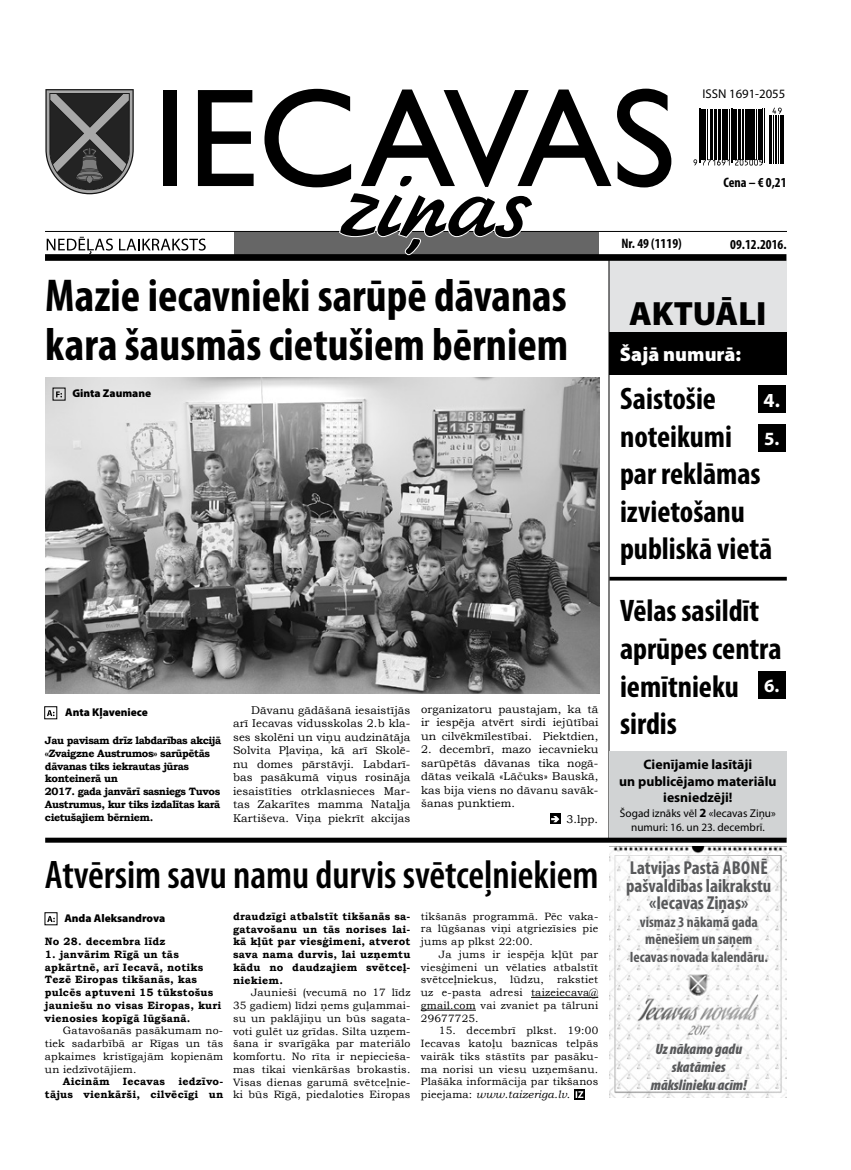
<style>
.page{position:relative;width:851px;height:1170px;background:#fff}
.page>*{position:absolute;margin:0;border:0;box-sizing:border-box;transform-origin:0 0}
.t1{font:700 condensed 46.25px/48.8px "Myriad Pro";color:#000}
.t2{font:600 condensed 40px "Myriad Pro";color:#000}
.t3{font:900 33.75px "Myriad Pro";color:#000}
.t4{font:700 condensed 31.25px/37.5px "Myriad Pro";color:#000}
.t5{font:900 20px "Myriad Pro";color:#fff}
.t6{font:700 20px "Myriad Pro";color:#fff}
.t7{font:700 condensed 18.75px/17.5px "Myriad Pro";color:#58595b;text-align:center}
.t8{font:700 18.75px "Myriad Pro";color:#fff}
.t9{font:700 condensed 15px/17.5px "Myriad Pro";color:#58595b;text-align:center}
.t10{font:italic 900 condensed 15px/18px "Myriad Pro";color:#58595b;text-align:center}
.t11{font:700 13.75px/16.5px "Myriad Pro";color:#000;text-align:center}
.t12{font:700 condensed 13.75px "Myriad Pro";color:#000}
.t13{font:12.75px "Myriad Pro";color:#000}
.t14{font:11.25px/13.5px "Bookman Old Style";letter-spacing:.01em;color:#000;text-align:justify}
.t15{font:11.25px/13.5px "Myriad Pro";color:#000;text-align:center}
.t16{font:900 11.25px "Myriad Pro";color:#000}
.t17{font:10.62px/12.8px "Bookman Old Style";letter-spacing:.02em;color:#000;text-align:justify}
.t18{font:700 10.62px/12.8px "Bookman Old Style";letter-spacing:.02em;color:#000}
.t19{font:700 10.62px/12.8px "Bookman Old Style";letter-spacing:-.04em;color:#000}
.s1{font-style:italic}
.s2{font-weight:700;font-size:12.5px}
</style>
<div class="page">
<div style="left:234px;top:232px;width:364px;height:22px;background:#666"></div>
<hr style="left:45px;top:231px;width:741px;height:1px;background:#000">
<div style="left:45px;top:254px;width:741px;height:7px;background:#000"></div>
<svg style="left:47px;top:237px;width:66px;height:17px"></svg>
<svg style="left:119px;top:238px;width:87px;height:12px"></svg>
<div style="left:163px;top:90px;width:13px;height:96px;background:#000"></div>
<svg style="left:198px;top:90px;width:55px;height:96px"></svg>
<svg style="left:617px;top:89px;width:54px;height:98px"></svg>
<svg style="left:264px;top:89px;width:347px;height:167px"></svg>
<svg style="left:45px;top:89px;width:89px;height:105px;background:#5d5d5d"></svg>
<svg style="left:609px;top:576px;width:177px;height:4px"></svg>
<div style="left:609px;top:261px;width:177px;height:71px;background:#e2e3e4"></div>
<div style="left:609px;top:332px;width:177px;height:42px;background:#000"></div>
<div style="left:758px;top:385px;width:27px;height:27px;background:#000"></div>
<hr style="left:699px;top:109px;width:1px;height:54px;background:#000">
<hr style="left:700px;top:109px;width:1px;height:54px;background:#000">
<hr style="left:701px;top:109px;width:2px;height:51px;background:#000">
<hr style="left:704px;top:109px;width:1px;height:51px;background:#000">
<hr style="left:707px;top:109px;width:1px;height:51px;background:#000">
<hr style="left:710px;top:109px;width:1px;height:51px;background:#000">
<hr style="left:711px;top:109px;width:1px;height:51px;background:#000">
<hr style="left:714px;top:109px;width:1px;height:51px;background:#000">
<hr style="left:716px;top:109px;width:1px;height:51px;background:#000">
<hr style="left:717px;top:109px;width:3px;height:51px;background:#000">
<hr style="left:721px;top:109px;width:1px;height:51px;background:#000">
<hr style="left:723px;top:109px;width:2px;height:51px;background:#000">
<svg style="left:693px;top:159px;width:36px;height:6px"></svg>
<hr style="left:726px;top:109px;width:2px;height:51px;background:#000">
<hr style="left:729px;top:109px;width:1px;height:51px;background:#000">
<hr style="left:730px;top:109px;width:1px;height:54px;background:#000">
<hr style="left:732px;top:109px;width:1px;height:54px;background:#000">
<hr style="left:733px;top:109px;width:1px;height:51px;background:#000">
<hr style="left:735px;top:109px;width:2px;height:51px;background:#000">
<hr style="left:738px;top:109px;width:2px;height:51px;background:#000">
<hr style="left:741px;top:109px;width:1px;height:51px;background:#000">
<hr style="left:743px;top:109px;width:1px;height:51px;background:#000">
<hr style="left:745px;top:109px;width:2px;height:51px;background:#000">
<hr style="left:748px;top:109px;width:2px;height:51px;background:#000">
<hr style="left:751px;top:109px;width:1px;height:51px;background:#000">
<hr style="left:752px;top:109px;width:2px;height:51px;background:#000">
<hr style="left:756px;top:109px;width:1px;height:51px;background:#000">
<svg style="left:735px;top:159px;width:27px;height:6px"></svg>
<hr style="left:757px;top:109px;width:1px;height:51px;background:#000">
<hr style="left:759px;top:109px;width:2px;height:51px;background:#000">
<hr style="left:762px;top:109px;width:1px;height:54px;background:#000">
<hr style="left:763px;top:109px;width:1px;height:54px;background:#000">
<hr style="left:769px;top:115px;width:1px;height:48px;background:#000">
<hr style="left:770px;top:115px;width:2px;height:48px;background:#000">
<hr style="left:772px;top:115px;width:1px;height:48px;background:#000">
<hr style="left:775px;top:115px;width:1px;height:48px;background:#000">
<hr style="left:777px;top:115px;width:1px;height:48px;background:#000">
<svg style="left:772px;top:108px;width:9px;height:6px"></svg>
<hr style="left:779px;top:115px;width:1px;height:48px;background:#000">
<hr style="left:781px;top:115px;width:2px;height:48px;background:#000">
<hr style="left:608px;top:260px;width:1px;height:580px;background:#000">
<div style="left:758px;top:671px;width:27px;height:27px;background:#000"></div>
<div style="left:758px;top:424px;width:27px;height:27px;background:#000"></div>
<div style="left:609px;top:750px;width:177px;height:88px;background:#d1d3d4"></div>
<div style="left:45px;top:837px;width:741px;height:5px;background:#000"></div>
<svg style="left:47px;top:710px;width:8px;height:6px"></svg>
<div style="left:45px;top:706px;width:12px;height:13px;border:1px solid #000"></div>
<svg style="left:47px;top:916px;width:8px;height:6px"></svg>
<svg style="left:550px;top:813px;width:10px;height:11px"></svg>
<svg style="left:551px;top:815px;width:8px;height:7px"></svg>
<hr style="left:531px;top:996px;width:67px;height:1px;background:#000">
<hr style="left:421px;top:1009px;width:55px;height:1px;background:#000">
<svg style="left:574px;top:1089px;width:10px;height:10px"></svg>
<svg style="left:575px;top:1091px;width:8px;height:6px"></svg>
<img style="left:609px;top:846px;width:177px;height:251px">
<img style="left:45px;top:377px;width:554px;height:316px">
<svg style="left:56px;top:391px;width:6px;height:6px"></svg>
<p class="t13" style="left:702px;top:86px;width:84px">ISSN 1691-2055</p>
<h1 class="t1" style="left:45px;top:270px;width:524px">Mazie iecavnieki sarūpē dāvanas kara šausmās cietušiem bērniem</h1>
<p class="t16" style="left:72px;top:387px;width:80px">Ginta Zaumane</p>
<p class="t16" style="left:65px;top:706px;width:84px">Anta Kļaveniece</p>
<p class="t19" style="left:45px;top:733px;width:178px">Jau pavisam drīz labdarības akcijā «Zvaigzne Austrumos» sarūpētās dāvanas tiks iekrautas jūras konteinerā un<br>2017. gada janvārī sasniegs Tuvos<br>Austrumus, kur tiks izdalītas karā cietušajiem bērniem.</p>
<p class="t14" style="left:233px;top:703px;width:179px;text-indent:18px">Dāvanu gādāšanā iesaistījās arī Iecavas vidusskolas 2.b kla&shy;ses skolēni un viņu audzinātāja Solvita Pļaviņa, kā arī Skolē&shy;nu domes pārstāvji. Labdarī&shy;bas pasākumā viņus rosināja iesaistīties otrklasnieces Mar&shy;tas Zakarītes mamma Nataļja Kartiševa. Viņa piekrīt akcijas</p>
<p class="t14" style="left:421px;top:702px;width:179px">organizatoru paustajam, ka tā ir iespēja atvērt sirdi iejūtībai un cilvēkmīlestībai. Piektdien,</p>
<p class="t14" style="left:421px;top:742px;width:179px">2. decembrī, mazo iecavnieku sarūpētās dāvanas tika nogā&shy;dātas veikalā «Lāčuks» Bauskā, kas bija viens no dāvanu savāk&shy;šanas punktiem.</p>
<p class="t14" style="left:566px;top:812px;width:33px">3.lpp.</p>
<h2 class="t2" style="left:45px;top:853px;width:555px">Atvērsim savu namu durvis svētceļniekiem</h2>
<p class="t16" style="left:64px;top:911px;width:102px">Anda Aleksandrova</p>
<p class="t18" style="left:45px;top:934px;width:122px">No 28. decembra līdz</p>
<p class="t18" style="left:45px;top:947px;width:178px">1. janvārim Rīgā un tās apkārtnē, arī Iecavā, notiks<br>Tezē Eiropas tikšanās, kas pulcēs aptuveni 15 tūkstošus jauniešu no visas Eiropas, kuri vienosies kopīgā lūgšanā.</p>
<p class="t17" style="left:45px;top:1024px;width:180px;text-indent:18px">Gatavošanās pasākumam no&shy;tiek sadarbībā ar Rīgas un tās apkaimes kristīgajām kopienām un iedzīvotājiem.</p>
<p class="t18" style="left:45px;top:1075px;width:180px;text-align:right">Aicinām Iecavas iedzīvo&shy;tājus vienkārši, cilvēcīgi un</p>
<p class="t18" style="left:233px;top:909px;width:179px;text-align:justify">draudzīgi atbalstīt tikšanās sa&shy;gatavošanu un tās norises lai&shy;kā kļūt par viesģimeni, atverot sava nama durvis, lai uzņemtu kādu no daudzajiem svētceļ&shy;niekiem.</p>
<p class="t17" style="left:233px;top:986px;width:179px;text-indent:18px">Jaunieši (vecumā no 17 līdz 35 gadiem) līdzi ņems guļammai&shy;su un paklājiņu un būs sagata&shy;voti gulēt uz grīdas. Silta uzņem&shy;šana ir svarīgāka par materiālo komfortu. No rīta ir nepiecieša&shy;mas tikai vienkāršas brokastis.<br>Visas dienas garumā svētceļnie&shy;ki būs Rīgā, piedaloties Eiropas</p>
<p class="t17" style="left:421px;top:909px;width:179px">tikšanās programmā. Pēc vaka&shy;ra lūgšanas viņi atgriezīsies pie jums ap plkst 22:00.</p>
<p class="t17" style="left:421px;top:947px;width:179px;text-indent:18px">Ja jums ir iespēja kļūt par viesģimeni un vēlaties atbalstīt svētceļniekus, lūdzu, rakstiet uz e-pasta adresi taizeiecava@ gmail.com vai zvaniet pa tālruni 29677725.</p>
<p class="t17" style="left:421px;top:1024px;width:179px;text-indent:18px">15. decembrī plkst. 19:00<br>Iecavas katoļu baznīcas telpās vairāk tiks stāstīts par pasāku&shy;ma norisi un viesu uzņemšanu.<br>Plašāka informācija par tikšanos pieejama: <span class="s1">www.taizeriga.lv</span>.</p>
<p class="t12" style="left:723px;top:174px;width:65px">Cena – € 0,21</p>
<p class="t12" style="left:621px;top:234px;width:62px">Nr. 49 (1119)</p>
<p class="t12" style="left:730px;top:235px;width:58px">09.12.2016.</p>
<h3 class="t3" style="left:629px;top:294px;width:139px">AKTUĀLI</h3>
<h3 class="t5" style="left:619px;top:342px;width:123px">Šajā numurā:</h3>
<h3 class="t6" style="left:763px;top:387px;width:18px">4.</h3>
<h3 class="t4" style="left:620px;top:379px;width:154px">Saistošie noteikumi par reklāmas izvietošanu publiskā vietā</h3>
<h3 class="t4" style="left:620px;top:591px;width:163px">Vēlas sasildīt aprūpes centra iemītnieku sirdis</h3>
<h3 class="t8" style="left:764px;top:426px;width:17px">5.</h3>
<h3 class="t8" style="left:764px;top:673px;width:17px">6.</h3>
<p class="t11" style="left:619px;top:755px;width:159px">Cienījamie lasītāji<br>un publicējamo materiālu iesniedzēji!</p>
<p class="t15" style="left:620px;top:806px;width:157px">Šogad iznāks vēl <span class="s2">2</span> «Iecavas Ziņu» numuri: 16. un 23. decembrī.</p>
<h3 class="t7" style="left:626px;top:858px;width:147px">Latvijas Pastā abonē pašvaldības laikrakstu «Iecavas Ziņas»</h3>
<h3 class="t9" style="left:629px;top:912px;width:140px">vismaz 3 nākamā gada mēnešiem un saņem<br>Iecavas novada kalendāru.</h3>
<h3 class="t10" style="left:650px;top:1039px;width:97px">Uz nākamo gadu skatāmies mākslinieku acīm!</h3>
</div>
